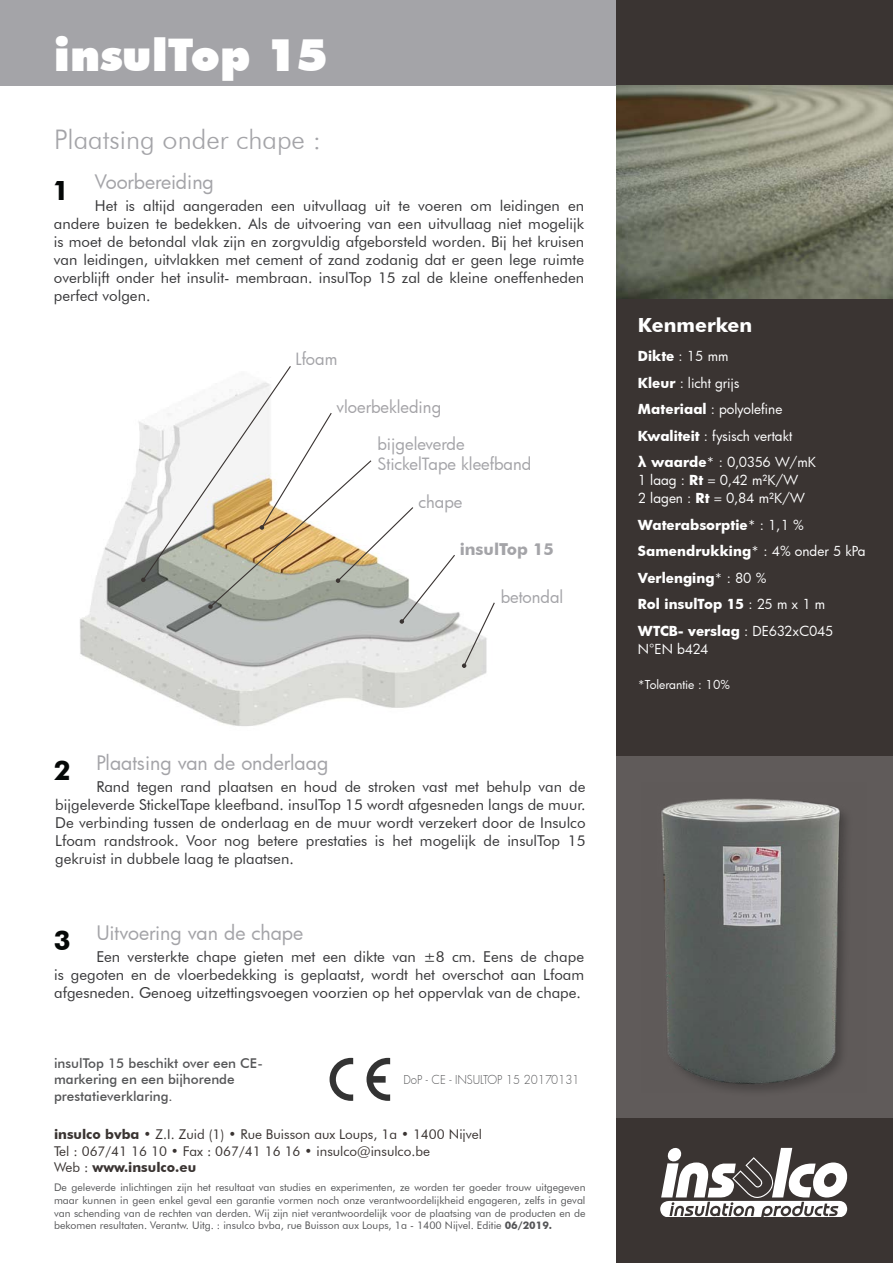
<style>
.page{position:relative;width:893px;height:1263px;background:#fff}
.page>*{position:absolute;margin:0;border:0;box-sizing:border-box;transform-origin:0 0}
.t1{font:900 45px "Futura BT";color:#fff}
.t2{font:300 27px "Futura BT";color:#a4a4a8}
.t3{font:700 27px "Futura BT";color:#050807}
.t4{font:19.5px "Futura";color:#a4a4a8}
.t5{font:700 19.5px "Futura BT";color:#fff}
.t6{font:16.5px/19.8px "Futura";color:#a4a4a8}
.t7{font:16.5px "Futura";color:#a4a3a7}
.t8{font:700 16.5px "Futura BT";color:#a4a4a8}
.t9{font:15px/18px "Futura BT";color:#373739;text-align:justify}
.t10{font:13.5px/26.5px "Futura";color:#fff}
.t11{font:13.5px/16.5px "Futura BT";color:#3a3432}
.t12{font:700 13.5px/26.5px "Futura";color:#fff}
.t13{font:500 13.5px/16.2px "Futura BT";color:#555658}
.t14{font:300 12px "Futura";color:#555658;scale:.95 1}
.t15{font:12px "Futura";letter-spacing:-.005em;color:#fff}
.t16{font:10.5px/12.6px "Futura BT";color:#555658;text-align:justify}
.s1{font-weight:700}
.s2{font-weight:400}
</style>
<div class="page">
<div style="left:0;top:0;width:893px;height:85px;background:#a4a4a8"></div>
<div style="left:617px;top:0;width:276px;height:1263px;background:#3a3432"></div>
<svg style="left:660px;top:1147px;width:187px;height:70px"></svg>
<div style="left:617px;top:756px;width:276px;height:362px;background:#605b5a"></div>
<img style="left:617px;top:85px;width:276px;height:214px">
<svg style="left:330px;top:1058px;width:23px;height:43px"></svg>
<svg style="left:366px;top:1058px;width:24px;height:43px"></svg>
<img style="left:80px;top:421px;width:407px;height:305px">
<svg style="left:462px;top:601px;width:33px;height:67px"></svg>
<svg style="left:141px;top:366px;width:315px;height:258px"></svg>
<img style="left:641px;top:782px;width:225px;height:310px">
<h1 class="t1" style="left:54px;top:28px;width:275px">insulTop 15</h1>
<h2 class="t2" style="left:54px;top:123px;width:269px">Plaatsing onder chape :</h2>
<h3 class="t4" style="left:95px;top:169px;width:121px">Voorbereiding</h3>
<p class="t9" style="left:54px;top:197px;width:532px;text-indent:41px">Het is altijd aangeraden een uitvullaag uit te voeren om leidingen en andere buizen te bedekken. Als de uitvoering van een uitvullaag niet mogelijk is moet de betondal vlak zijn en zorgvuldig afgeborsteld worden. Bij het kruisen van leidingen, uitvlakken met cement of zand zodanig dat er geen lege ruimte overblijft onder het insulit- membraan. insulTop 15 zal de kleine oneffenheden perfect volgen.</p>
<h2 class="t3" style="left:52px;top:174px;width:18px">1</h2>
<p class="t6" style="left:296px;top:349px;width:43px">Lfoam</p>
<p class="t7" style="left:337px;top:396px;width:106px">vloerbekleding</p>
<p class="t6" style="left:378px;top:434px;width:155px">bijgeleverde<br>StickelTape kleefband</p>
<p class="t6" style="left:419px;top:491px;width:45px">chape</p>
<p class="t8" style="left:460px;top:539px;width:96px">insulTop 15</p>
<p class="t6" style="left:501px;top:586px;width:64px">betondal</p>
<h3 class="t4" style="left:96px;top:749px;width:233px">Plaatsing van de onderlaag</h3>
<p class="t9" style="left:55px;top:778px;width:532px;text-indent:41px">Rand tegen rand plaatsen en houd de stroken vast met behulp van de bijgeleverde StickelTape kleefband. insulTop 15 wordt afgesneden langs de muur.<br>De verbinding tussen de onderlaag en de muur wordt verzekert door de Insulco Lfoam randstrook. Voor nog betere prestaties is het mogelijk de insulTop 15 gekruist in dubbele laag te plaatsen.</p>
<h2 class="t3" style="left:54px;top:754px;width:18px">2</h2>
<h3 class="t4" style="left:96px;top:920px;width:208px">Uitvoering van de chape</h3>
<p class="t9" style="left:54px;top:948px;width:531px;text-indent:42px">Een versterkte chape gieten met een dikte van ±8 cm. Eens de chape is gegoten en de vloerbedekking is geplaatst, wordt het overschot aan Lfoam afgesneden. Genoeg uitzettingsvoegen voorzien op het oppervlak van de chape.</p>
<h2 class="t3" style="left:54px;top:924px;width:18px">3</h2>
<p class="t13" style="left:54px;top:1055px;width:210px">insulTop 15 beschikt over een CE&shy;markering en een bijhorende prestatieverklaring.</p>
<p class="t14" style="left:403px;top:1071px;width:187px">DoP - CE - INSULTOP 15 20170131</p>
<p class="t11" style="left:54px;top:1126px;width:430px"><span class="s1">insulco bvba</span> • Z.I. Zuid (1) • Rue Buisson aux Loups, 1a • 1400 Nijvel<br>Tel : 067/41 16 10 • Fax : 067/41 16 16 • insulco@insulco.be<br>Web : <span class="s1">www.insulco.eu</span></p>
<p class="t16" style="left:54px;top:1181px;width:533px">De geleverde inlichtingen zijn het resultaat van studies en experimenten, ze worden ter goeder trouw uitgegeven maar kunnen in geen enkel geval een garantie vormen noch onze verantwoordelijkheid engageren, zelfs in geval van schending van de rechten van derden. Wij zijn niet verantwoordelijk voor de plaatsing van de producten en de bekomen resultaten. Verantw. Uitg. : insulco bvba, rue Buisson aux Loups, 1a - 1400 Nijvel. Editie <span class="s1">06/2019.</span></p>
<h3 class="t5" style="left:638px;top:313px;width:116px">Kenmerken</h3>
<p class="t10" style="left:638px;top:343px;width:180px"><span class="s1">Dikte</span> : 15 mm<br><span class="s1">Kleur</span> : licht grijs<br><span class="s1">Materiaal</span> : polyolefine<br><span class="s1">Kwaliteit</span> : fysisch vertakt<br><span class="s1">λ waarde</span>* : 0,0356 W/mK</p>
<p class="t10" style="left:638px;top:471px;width:168px;line-height:18px">1 laag : <span class="s1">Rt</span> = 0,42 m²K/W<br>2 lagen : <span class="s1">Rt</span> = 0,84 m²K/W</p>
<p class="t12" style="left:638px;top:511px;width:229px">Waterabsorptie<span class="s2">* : 1,1 %<br></span>Samendrukking<span class="s2">* : 4% onder 5 kPa<br></span>Verlenging<span class="s2">* : 80 %<br></span>Rol insulTop 15 <span class="s2">: 25 m x 1 m<br></span>WTCB- verslag <span class="s2">: DE632xC045</span></p>
<p class="t10" style="left:638px;top:635px;width:72px">N°EN b424</p>
<p class="t15" style="left:638px;top:677px;width:94px">*Tolerantie : 10%</p>
</div>
